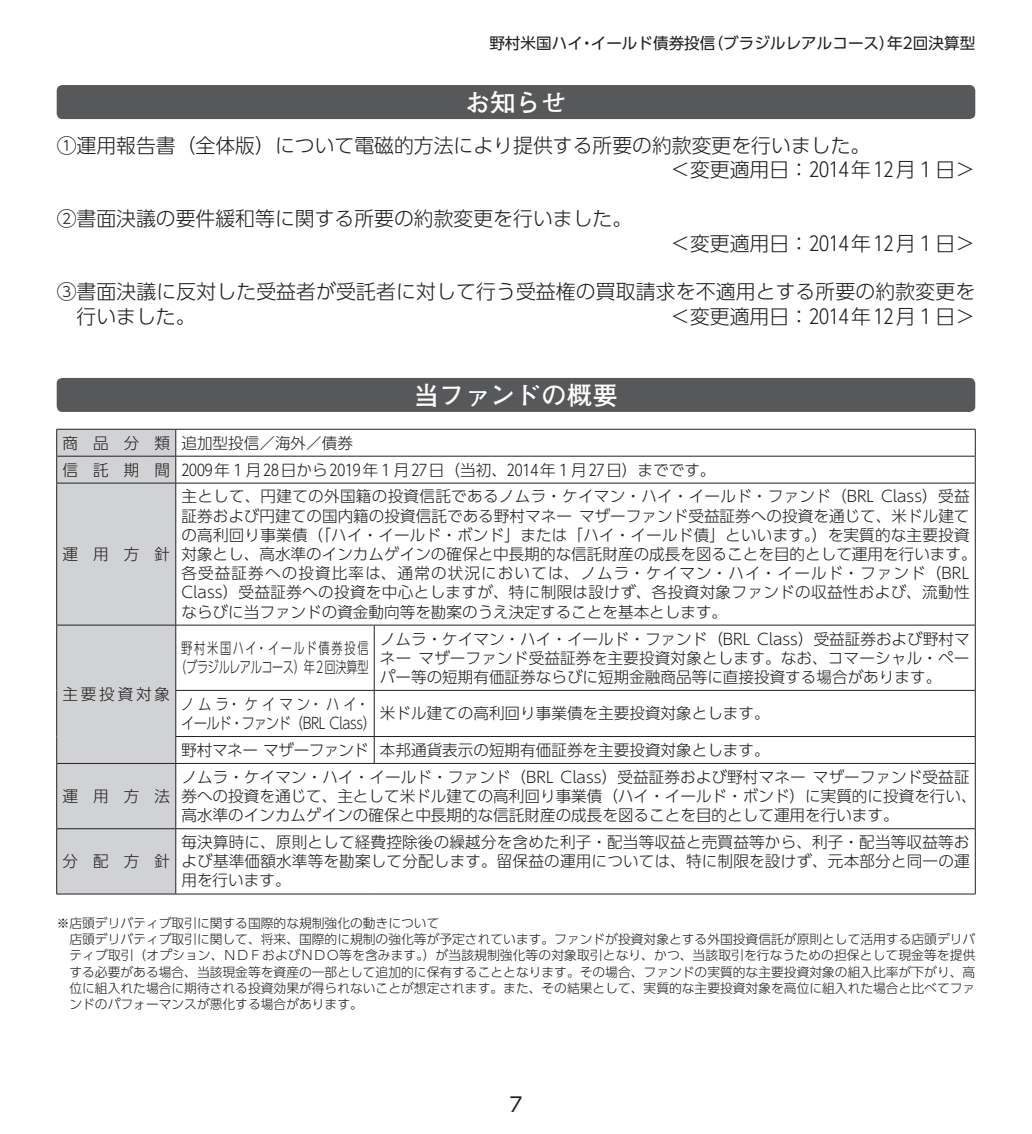
<style>
.page{position:relative;width:1032px;height:1134px;background:#fff}
.page>*{position:absolute;margin:0;border:0;box-sizing:border-box;transform-origin:0 0}
.t1{font:700 25.6px "Futo Go B101 Pro";color:#fff}
.t2{font:300 19.8px/24.4px "UD Shin Go Pro";color:#231f20}
.t3{font:19.8px "UD Shin Go Pro";color:#231f20}
.t4{font:300 15.6px/19.2px "UD Shin Go Pro";color:#231f20}
.t5{font:300 15.6px/19.2px "UD Shin Go Pro";color:#231f20;text-align:center;scale:.72 1}
.t6{font:15.6px "UD Shin Go Pro";color:#231f20}
.t7{font:300 15.6px/19.2px "UD Shin Go Pro";letter-spacing:-.03em;color:#231f20;scale:.86 1}
.t8{font:300 12.8px/16.4px "UD Shin Go Pro";color:#231f20}
</style>
<div class="page">
<div style="left:57px;top:85px;width:918px;height:34px;background:#57585a;border-radius:6px"></div>
<div style="left:57px;top:378px;width:918px;height:34px;background:#57585a;border-radius:6px"></div>
<div style="left:57px;top:430px;width:118px;height:464px;background:#d1d2d4"></div>
<hr style="left:56px;top:429px;width:120px;height:1px;background:#231f20">
<hr style="left:176px;top:429px;width:198px;height:1px;background:#231f20">
<hr style="left:374px;top:429px;width:601px;height:1px;background:#231f20">
<hr style="left:56px;top:456px;width:120px;height:1px;background:#231f20">
<svg style="left:56px;top:429px;width:1px;height:54px"></svg>
<hr style="left:176px;top:456px;width:198px;height:1px;background:#231f20">
<svg style="left:175px;top:429px;width:1px;height:54px"></svg>
<hr style="left:374px;top:456px;width:601px;height:1px;background:#231f20">
<svg style="left:975px;top:429px;width:1px;height:54px"></svg>
<hr style="left:56px;top:483px;width:120px;height:1px;background:#231f20">
<hr style="left:56px;top:483px;width:1px;height:142px;background:#231f20">
<hr style="left:176px;top:483px;width:198px;height:1px;background:#231f20">
<hr style="left:175px;top:483px;width:1px;height:142px;background:#231f20">
<hr style="left:374px;top:483px;width:601px;height:1px;background:#231f20">
<hr style="left:975px;top:483px;width:1px;height:142px;background:#231f20">
<hr style="left:56px;top:625px;width:120px;height:1px;background:#231f20">
<hr style="left:56px;top:625px;width:1px;height:65px;background:#231f20">
<hr style="left:176px;top:625px;width:198px;height:1px;background:#231f20">
<hr style="left:175px;top:625px;width:1px;height:65px;background:#231f20">
<hr style="left:374px;top:625px;width:601px;height:1px;background:#231f20">
<hr style="left:374px;top:625px;width:1px;height:65px;background:#231f20">
<hr style="left:975px;top:625px;width:1px;height:65px;background:#231f20">
<hr style="left:56px;top:690px;width:1px;height:46px;background:#231f20">
<hr style="left:175px;top:690px;width:199px;height:1px;background:#231f20">
<hr style="left:175px;top:691px;width:1px;height:45px;background:#231f20">
<hr style="left:374px;top:690px;width:601px;height:1px;background:#231f20">
<hr style="left:374px;top:691px;width:1px;height:45px;background:#231f20">
<hr style="left:975px;top:691px;width:1px;height:45px;background:#231f20">
<svg style="left:56px;top:736px;width:1px;height:27px"></svg>
<hr style="left:175px;top:736px;width:199px;height:1px;background:#231f20">
<svg style="left:175px;top:737px;width:1px;height:26px"></svg>
<hr style="left:374px;top:736px;width:601px;height:1px;background:#231f20">
<svg style="left:374px;top:737px;width:1px;height:26px"></svg>
<svg style="left:975px;top:737px;width:1px;height:26px"></svg>
<hr style="left:56px;top:763px;width:120px;height:1px;background:#231f20">
<hr style="left:56px;top:764px;width:1px;height:64px;background:#231f20">
<hr style="left:176px;top:763px;width:198px;height:1px;background:#231f20">
<hr style="left:175px;top:764px;width:1px;height:64px;background:#231f20">
<hr style="left:374px;top:763px;width:601px;height:1px;background:#231f20">
<hr style="left:975px;top:764px;width:1px;height:64px;background:#231f20">
<hr style="left:56px;top:828px;width:120px;height:1px;background:#231f20">
<hr style="left:56px;top:829px;width:1px;height:65px;background:#231f20">
<hr style="left:176px;top:828px;width:198px;height:1px;background:#231f20">
<hr style="left:175px;top:829px;width:1px;height:65px;background:#231f20">
<hr style="left:374px;top:828px;width:601px;height:1px;background:#231f20">
<hr style="left:975px;top:829px;width:1px;height:65px;background:#231f20">
<hr style="left:56px;top:894px;width:120px;height:1px;background:#231f20">
<hr style="left:176px;top:894px;width:198px;height:1px;background:#231f20">
<hr style="left:374px;top:894px;width:601px;height:1px;background:#231f20">
<p class="t6" style="left:489px;top:31px;width:487px">野村米国ハイ・イールド債券投信（ブラジルレアルコース）年2回決算型</p>
<h1 class="t1" style="left:465px;top:82px;width:104px">お知らせ</h1>
<p class="t2" style="left:670px;top:133px;width:307px;text-indent:-613px">①運用報告書（全体版）について電磁的方法により提供する所要の約款変更を行いました。<br>＜変更適用日：2014年 12月1日＞</p>
<p class="t2" style="left:57px;top:206px;width:577px">②書面決議の要件緩和等に関する所要の約款変更を行いました。</p>
<p class="t2" style="left:670px;top:230px;width:307px">＜変更適用日：2014年 12月1日＞</p>
<p class="t2" style="left:77px;top:279px;width:900px;text-indent:-20px">③書面決議に反対した受益者が受託者に対して行う受益権の買取請求を不適用とする所要の約款変更を行いました。</p>
<p class="t2" style="left:670px;top:303px;width:307px">＜変更適用日：2014年 12月1日＞</p>
<h1 class="t1" style="left:414px;top:374px;width:206px">当ファンドの概要</h1>
<p class="t4" style="left:62px;top:429px;width:655px;line-height:27px">商 品 分 類 追加型投信／海外／債券<br>信 託 期 間 2009年1月 28日から 2019年1月 27日（当初、2014年1月 27日）までです。</p>
<p class="t4" style="left:62px;top:544px;width:109px">運用方針</p>
<p class="t4" style="left:62px;top:684px;width:109px">主要投資対象</p>
<p class="t4" style="left:62px;top:786px;width:109px">運用方法</p>
<p class="t4" style="left:181px;top:486px;width:797px">主として、円建ての外国籍の投資信託であるノムラ・ケイマン・ハイ・イールド・ファンド（BRL Class）受益証券および円建ての国内籍の投資信託である野村マネーマザーファンド受益証券への投資を通じて、米ドル建ての高利回り事業債（「ハイ・イールド・ボンド」または「ハイ・イールド債」といいます。）を実質的な主要投資対象とし、高水準のインカムゲインの確保と中長期的な信託財産の成長を図ることを目的として運用を行います。各受益証券への投資比率は、通常の状況においては、ノムラ・ケイマン・ハイ・イールド・ファンド（BRL Class）受益証券への投資を中心としますが、特に制限は設けず、各投資対象ファンドの収益性および、流動性ならびに当ファンドの資金動向等を勘案のうえ決定することを基本とします。</p>
<p class="t5" style="left:175px;top:638px;width:270px">野村米国ハイ・イールド債券投信（ブラジルレアルコース）年2回決算型</p>
<p class="t4" style="left:380px;top:628px;width:591px;text-align:justify">ノムラ・ケイマン・ハイ・イールド・ファンド（BRL Class）受益証券および野村マネーマザーファンド受益証券を主要投資対象とします。なお、コマーシャル・ペーパー等の短期有価証券ならびに短期金融商品等に直接投資する場合があります。</p>
<p class="t7" style="left:181px;top:694px;width:229px">ノムラ・ケイマン・ハイ・イールド・ファンド（BRL Class）</p>
<p class="t4" style="left:380px;top:703px;width:391px">米ドル建ての高利回り事業債を主要投資対象とします。</p>
<p class="t4" style="left:181px;top:740px;width:590px">野村マネーマザーファンド 本邦通貨表示の短期有価証券を主要投資対象とします。</p>
<p class="t4" style="left:181px;top:767px;width:797px">ノムラ・ケイマン・ハイ・イールド・ファンド（BRL Class）受益証券および野村マネーマザーファンド受益証券への投資を通じて、主として米ドル建ての高利回り事業債（ハイ・イールド・ボンド）に実質的に投資を行い、高水準のインカムゲインの確保と中長期的な信託財産の成長を図ることを目的として運用を行います。</p>
<p class="t4" style="left:181px;top:832px;width:790px;text-align:justify">毎決算時に、原則として経費控除後の繰越分を含めた利子・配当等収益と売買益等から、利子・配当等収益等および基準価額水準等を勘案して分配します。留保益の運用については、特に制限を設けず、元本部分と同一の運用を行います。</p>
<p class="t8" style="left:69px;top:914px;width:907px;text-indent:-13px">※店頭デリバティブ取引に関する国際的な規制強化の動きについて<br>店頭デリバティブ取引に関して、将来、国際的に規制の強化等が予定されています。ファンドが投資対象とする外国投資信託が原則として活用する店頭デリバティブ取引（オプション、ＮＤＦおよびＮＤＯ等を含みます。）が当該規制強化等の対象取引となり、かつ、当該取引を行なうための担保として現金等を提供する必要がある場合、当該現金等を資産の一部として追加的に保有することとなります。その場合、ファンドの実質的な主要投資対象の組入比率が下がり、高位に組入れた場合に期待される投資効果が得られないことが想定されます。また、その結果として、実質的な主要投資対象を高位に組入れた場合と比べてファンドのパフォーマンスが悪化する場合があります。</p>
<p class="t4" style="left:62px;top:851px;width:109px">分配方針</p>
<p class="t3" style="left:509px;top:1088px;width:15px">7</p>
</div>
